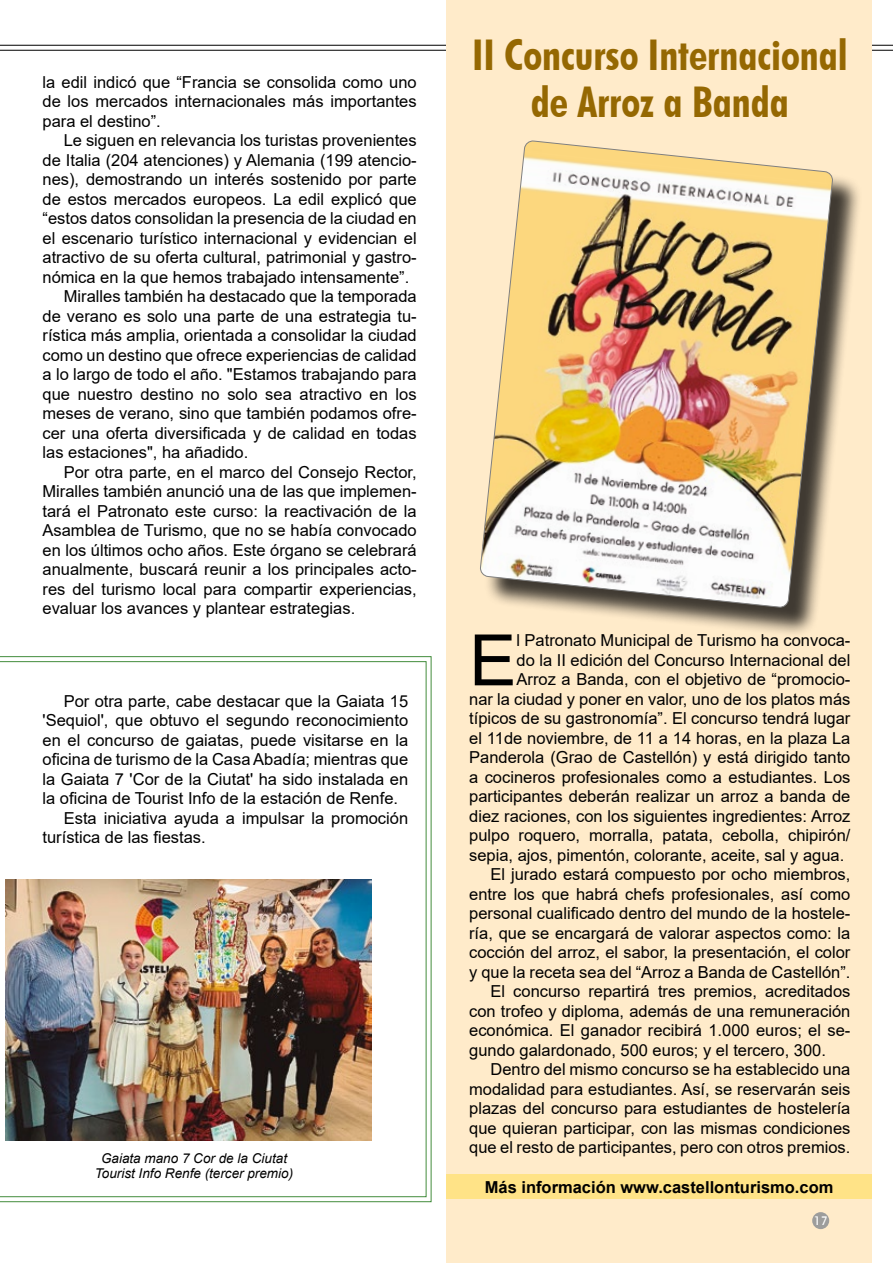
<style>
.page{position:relative;width:893px;height:1263px;background:#fff}
.page>*{position:absolute;margin:0;border:0;box-sizing:border-box;transform-origin:0 0}
.t1{font:70.95px "Arial";color:#000}
.t2{font:700 condensed 42.3px/46.7px "Futura BT";color:#956802;text-align:center}
.t3{font:16.5px/19.5px "Arial";color:#000;text-align:justify}
.t4{font:700 16.5px "Arial";color:#000}
.t5{font:italic 13.5px/15px "Arial";color:#000;text-align:center}
.t6{font:500 12px "Avant Garde IT Cby BT";color:#fff}
</style>
<div class="page">
<svg style="left:0;top:656px;width:432px;height:547px"></svg>
<svg style="left:0;top:661px;width:427px;height:536px"></svg>
<hr style="left:0;top:50px;width:893px;height:1px;background:#000">
<hr style="left:0;top:45px;width:893px;height:1px;background:#000">
<div style="left:446px;top:0;width:426px;height:1263px;background:#ffebca"></div>
<div style="left:484px;top:145px;width:378px;height:492px;background:#000;opacity:.75"></div>
<img style="left:480px;top:140px;width:354px;height:468px">
<img style="left:5px;top:879px;width:367px;height:262px">
<div style="left:446px;top:1174px;width:426px;height:25px;background:#ffe387"></div>
<div style="left:812px;top:1212px;width:17px;height:17px;background:#9d9d9c;border-radius:50%"></div>
<p class="t3" style="left:43px;top:72px;width:376px">la edil indicó que “Francia se consolida como uno de los mercados internacionales más importantes para el destino”.</p>
<p class="t3" style="left:64px;top:130px;width:354px">Le siguen en relevancia los turistas provenientes</p>
<p class="t3" style="left:43px;top:150px;width:376px">de Italia (204 atenciones) y Alemania (199 atencio-</p>
<p class="t3" style="left:43px;top:169px;width:376px">nes), demostrando un interés sostenido por parte</p>
<p class="t3" style="left:43px;top:189px;width:376px">de estos mercados europeos. La edil explicó que</p>
<p class="t3" style="left:43px;top:208px;width:376px">“estos datos consolidan la presencia de la ciudad en</p>
<p class="t3" style="left:43px;top:228px;width:376px">el escenario turístico internacional y evidencian el</p>
<p class="t3" style="left:43px;top:247px;width:376px">atractivo de su oferta cultural, patrimonial y gastro-</p>
<p class="t3" style="left:43px;top:267px;width:368px">nómica en la que hemos trabajado intensamente”.</p>
<p class="t3" style="left:64px;top:286px;width:354px">Miralles también ha destacado que la temporada</p>
<p class="t3" style="left:43px;top:306px;width:376px">de verano es solo una parte de una estrategia tu-</p>
<p class="t3" style="left:43px;top:325px;width:376px">rística más amplia, orientada a consolidar la ciudad</p>
<p class="t3" style="left:43px;top:345px;width:376px">como un destino que ofrece experiencias de calidad</p>
<p class="t3" style="left:43px;top:364px;width:376px">a lo largo de todo el año. "Estamos trabajando para</p>
<p class="t3" style="left:43px;top:384px;width:376px">que nuestro destino no solo sea atractivo en los</p>
<p class="t3" style="left:43px;top:403px;width:376px">meses de verano, sino que también podamos ofre-</p>
<p class="t3" style="left:43px;top:423px;width:376px">cer una oferta diversificada y de calidad en todas</p>
<p class="t3" style="left:43px;top:442px;width:207px">las estaciones", ha añadido.</p>
<p class="t3" style="left:64px;top:462px;width:354px">Por otra parte, en el marco del Consejo Rector,</p>
<p class="t3" style="left:43px;top:481px;width:376px">Miralles también anunció una de las que implemen-</p>
<p class="t3" style="left:43px;top:501px;width:376px">tará el Patronato este curso: la reactivación de la</p>
<p class="t3" style="left:43px;top:520px;width:376px">Asamblea de Turismo, que no se había convocado</p>
<p class="t3" style="left:43px;top:540px;width:376px">en los últimos ocho años. Este órgano se celebrará</p>
<p class="t3" style="left:43px;top:559px;width:376px">anualmente, buscará reunir a los principales acto-</p>
<p class="t3" style="left:43px;top:579px;width:376px">res del turismo local para compartir experiencias,</p>
<p class="t3" style="left:43px;top:598px;width:314px">evaluar los avances y plantear estrategias.</p>
<p class="t3" style="left:64px;top:691px;width:346px">Por otra parte, cabe destacar que la Gaiata 15</p>
<p class="t3" style="left:43px;top:711px;width:367px">'Sequiol', que obtuvo el segundo reconocimiento</p>
<p class="t3" style="left:43px;top:730px;width:367px">en el concurso de gaiatas, puede visitarse en la</p>
<p class="t3" style="left:43px;top:750px;width:367px">oficina de turismo de la Casa Abadía; mientras que</p>
<p class="t3" style="left:43px;top:769px;width:367px">la Gaiata 7 'Cor de la Ciutat' ha sido instalada en</p>
<p class="t3" style="left:43px;top:789px;width:357px">la oficina de Tourist Info de la estación de Renfe.</p>
<p class="t3" style="left:64px;top:808px;width:346px">Esta iniciativa ayuda a impulsar la promoción</p>
<p class="t3" style="left:43px;top:828px;width:165px">turística de las fiestas.</p>
<p class="t5" style="left:95px;top:1151px;width:200px">Gaiata mano 7 Cor de la Ciutat<br>Tourist Info Renfe (tercer premio)</p>
<h2 class="t2" style="left:472px;top:32px;width:377px">II Concurso Internacional de Arroz a Banda</h2>
<h1 class="t1" style="left:469px;top:611px;width:49px">E</h1>
<p class="t3" style="left:516px;top:631px;width:335px">l Patronato Municipal de Turismo ha convoca-</p>
<p class="t3" style="left:516px;top:650px;width:335px">do la II edición del Concurso Internacional del</p>
<p class="t3" style="left:516px;top:670px;width:335px">Arroz a Banda, con el objetivo de “promocio-</p>
<p class="t3" style="left:469px;top:689px;width:383px">nar la ciudad y poner en valor, uno de los platos más</p>
<p class="t3" style="left:469px;top:709px;width:383px">típicos de su gastronomía”. El concurso tendrá lugar</p>
<p class="t3" style="left:469px;top:728px;width:383px">el 11de noviembre, de 11 a 14 horas, en la plaza La</p>
<p class="t3" style="left:469px;top:748px;width:383px">Panderola (Grao de Castellón) y está dirigido tanto</p>
<p class="t3" style="left:469px;top:767px;width:383px">a cocineros profesionales como a estudiantes. Los</p>
<p class="t3" style="left:469px;top:787px;width:383px">participantes deberán realizar un arroz a banda de</p>
<p class="t3" style="left:469px;top:806px;width:383px">diez raciones, con los siguientes ingredientes: Arroz</p>
<p class="t3" style="left:469px;top:826px;width:383px">pulpo roquero, morralla, patata, cebolla, chipirón/</p>
<p class="t3" style="left:469px;top:845px;width:377px">sepia, ajos, pimentón, colorante, aceite, sal y agua.</p>
<p class="t3" style="left:490px;top:865px;width:361px">El jurado estará compuesto por ocho miembros,</p>
<p class="t3" style="left:469px;top:884px;width:383px">entre los que habrá chefs profesionales, así como</p>
<p class="t3" style="left:469px;top:904px;width:383px">personal cualificado dentro del mundo de la hostele-</p>
<p class="t3" style="left:469px;top:923px;width:383px">ría, que se encargará de valorar aspectos como: la</p>
<p class="t3" style="left:469px;top:943px;width:383px">cocción del arroz, el sabor, la presentación, el color</p>
<p class="t3" style="left:469px;top:962px;width:383px">y que la receta sea del “Arroz a Banda de Castellón”.</p>
<p class="t3" style="left:490px;top:982px;width:361px">El concurso repartirá tres premios, acreditados</p>
<p class="t3" style="left:469px;top:1001px;width:383px">con trofeo y diploma, además de una remuneración</p>
<p class="t3" style="left:469px;top:1021px;width:383px">económica. El ganador recibirá 1.000 euros; el se-</p>
<p class="t3" style="left:469px;top:1040px;width:358px">gundo galardonado, 500 euros; y el tercero, 300.</p>
<p class="t3" style="left:490px;top:1060px;width:361px">Dentro del mismo concurso se ha establecido una</p>
<p class="t3" style="left:469px;top:1079px;width:383px">modalidad para estudiantes. Así, se reservarán seis</p>
<p class="t3" style="left:469px;top:1099px;width:383px">plazas del concurso para estudiantes de hostelería</p>
<p class="t3" style="left:469px;top:1118px;width:383px">que quieran participar, con las mismas condiciones</p>
<p class="t3" style="left:469px;top:1138px;width:383px">que el resto de participantes, pero con otros premios.</p>
<p class="t4" style="left:485px;top:1175px;width:350px">Más información www.castellonturismo.com</p>
<p class="t6" style="left:814px;top:1213px;width:15px">17</p>
</div>
